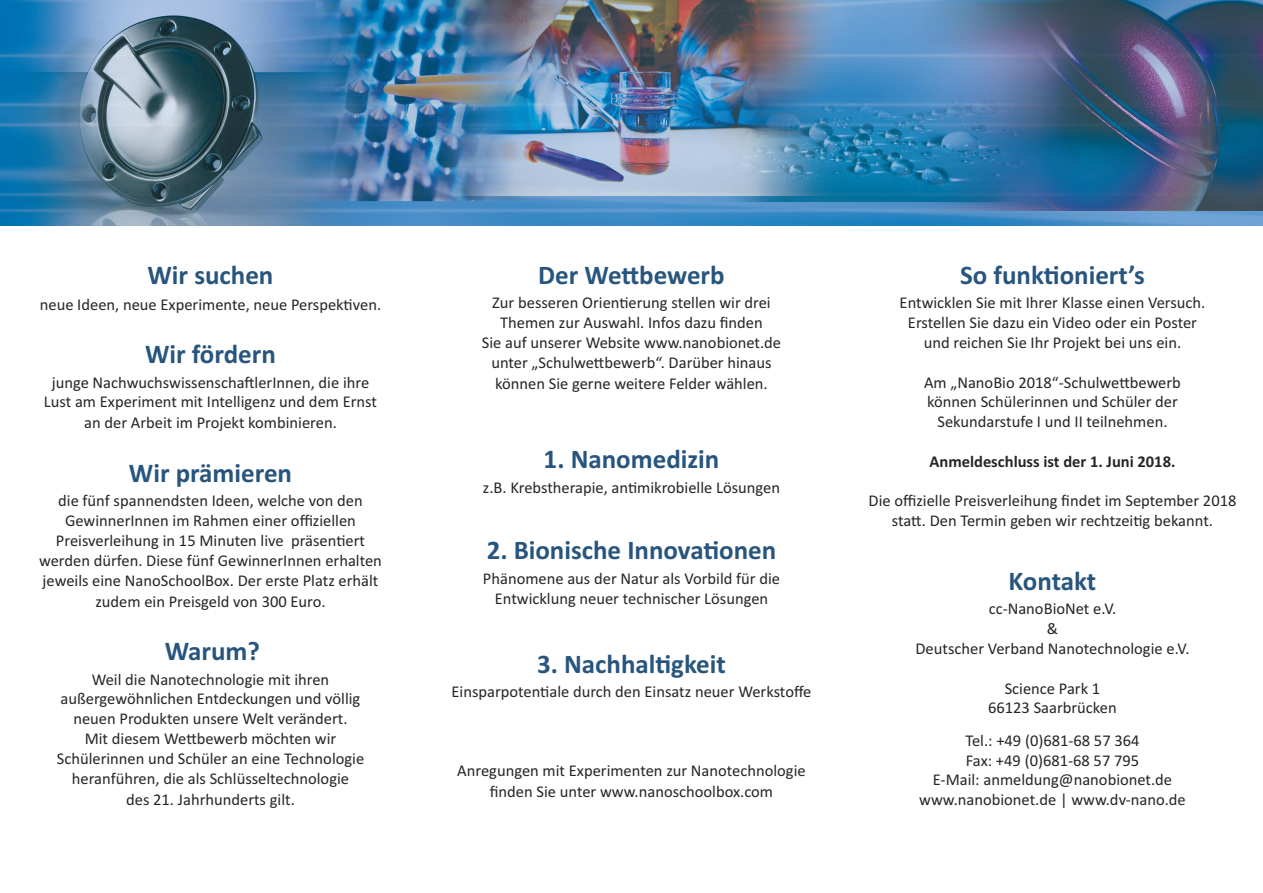
<style>
.page{position:relative;width:1263px;height:893px;background:#fff}
.page>*{position:absolute;margin:0;border:0;box-sizing:border-box;transform-origin:0 0}
.t1{font:700 27px "Calibri";color:#28557e}
.t2{font:16.5px/19.8px "Calibri";color:#272526;text-align:center}
.t3{font:700 16.5px "Calibri";color:#272526}
</style>
<div class="page">
<img style="left:0;top:0;width:1263px;height:225px">
<h1 class="t1" style="left:148px;top:259px;width:127px">Wir suchen</h1>
<p class="t2" style="left:40px;top:294px;width:343px">neue Ideen, neue Experimente, neue Perspektiven.</p>
<h1 class="t1" style="left:145px;top:338px;width:132px">Wir fördern</h1>
<p class="t2" style="left:44px;top:372px;width:335px;line-height:20.4px">junge NachwuchswissenschaftlerInnen, die ihre<br>Lust am Experiment mit Intelligenz und dem Ernst an der Arbeit im Projekt kombinieren.</p>
<h1 class="t1" style="left:129px;top:457px;width:165px">Wir prämieren</h1>
<p class="t2" style="left:39px;top:491px;width:344px">die fünf spannendsten Ideen, welche von den GewinnerInnen im Rahmen einer offiziellen Preisverleihung in 15 Minuten live präsentiert werden dürfen. Diese fünf GewinnerInnen erhalten jeweils eine NanoSchoolBox. Der erste Platz erhält zudem ein Preisgeld von 300 Euro.</p>
<h1 class="t1" style="left:165px;top:635px;width:97px">Warum?</h1>
<p class="t2" style="left:57px;top:669px;width:309px">Weil die Nanotechnologie mit ihren außergewöhnlichen Entdeckungen und völlig neuen Produkten unsere Welt verändert.<br>Mit diesem Wettbewerb möchten wir Schülerinnen und Schüler an eine Technologie heranführen, die als Schlüsseltechnologie<br>des 21. Jahrhunderts gilt.</p>
<h1 class="t1" style="left:538px;top:259px;width:188px">Der Wettbewerb</h1>
<p class="t2" style="left:482px;top:293px;width:301px">Zur besseren Orientierung stellen wir drei Themen zur Auswahl. Infos dazu finden<br>Sie auf unserer Website www.nanobionet.de unter „Schulwettbewerb“. Darüber hinaus können Sie gerne weitere Felder wählen.</p>
<h1 class="t1" style="left:544px;top:442px;width:177px">1. Nanomedizin</h1>
<p class="t2" style="left:483px;top:478px;width:299px">z.B. Krebstherapie, antimikrobielle Lösungen</p>
<h1 class="t1" style="left:487px;top:534px;width:291px">2. Bionische Innovationen</h1>
<p class="t2" style="left:483px;top:568px;width:299px">Phänomene aus der Natur als Vorbild für die<br>Entwicklung neuer technischer Lösungen</p>
<h1 class="t1" style="left:537px;top:648px;width:190px">3. Nachhaltigkeit</h1>
<p class="t2" style="left:451px;top:682px;width:361px">Einsparpotentiale durch den Einsatz neuer Werkstoffe</p>
<p class="t2" style="left:457px;top:760px;width:350px;line-height:20.9px">Anregungen mit Experimenten zur Nanotechnologie finden Sie unter www.nanoschoolbox.com</p>
<h1 class="t1" style="left:960px;top:259px;width:186px">So funktioniert’s</h1>
<p class="t2" style="left:900px;top:293px;width:307px">Entwicklen Sie mit Ihrer Klasse einen Versuch.<br>Erstellen Sie dazu ein Video oder ein Poster und reichen Sie Ihr Projekt bei uns ein.</p>
<p class="t2" style="left:924px;top:372px;width:258px">Am „NanoBio 2018“-Schulwettbewerb können Schülerinnen und Schüler der<br>Sekundarstufe I und II teilnehmen.</p>
<p class="t3" style="left:929px;top:451px;width:247px">Anmeldeschluss ist der 1. Juni 2018.</p>
<p class="t2" style="left:868px;top:491px;width:369px">Die offizielle Preisverleihung findet im September 2018 statt. Den Termin geben wir rechtzeitig bekannt.</p>
<h1 class="t1" style="left:1009px;top:565px;width:89px">Kontakt</h1>
<p class="t2" style="left:915px;top:599px;width:275px">cc-NanoBioNet e.V.<br>&amp;<br>Deutscher Verband Nanotechnologie e.V.</p>
<p class="t2" style="left:988px;top:678px;width:130px">Science Park 1<br>66123 Saarbrücken</p>
<p class="t2" style="left:919px;top:730px;width:268px">Tel.: +49 (0)681-68 57 364<br>Fax: +49 (0)681-68 57 795<br>E-Mail: anmeldung@nanobionet.de www.nanobionet.de | www.dv-nano.de</p>
</div>
